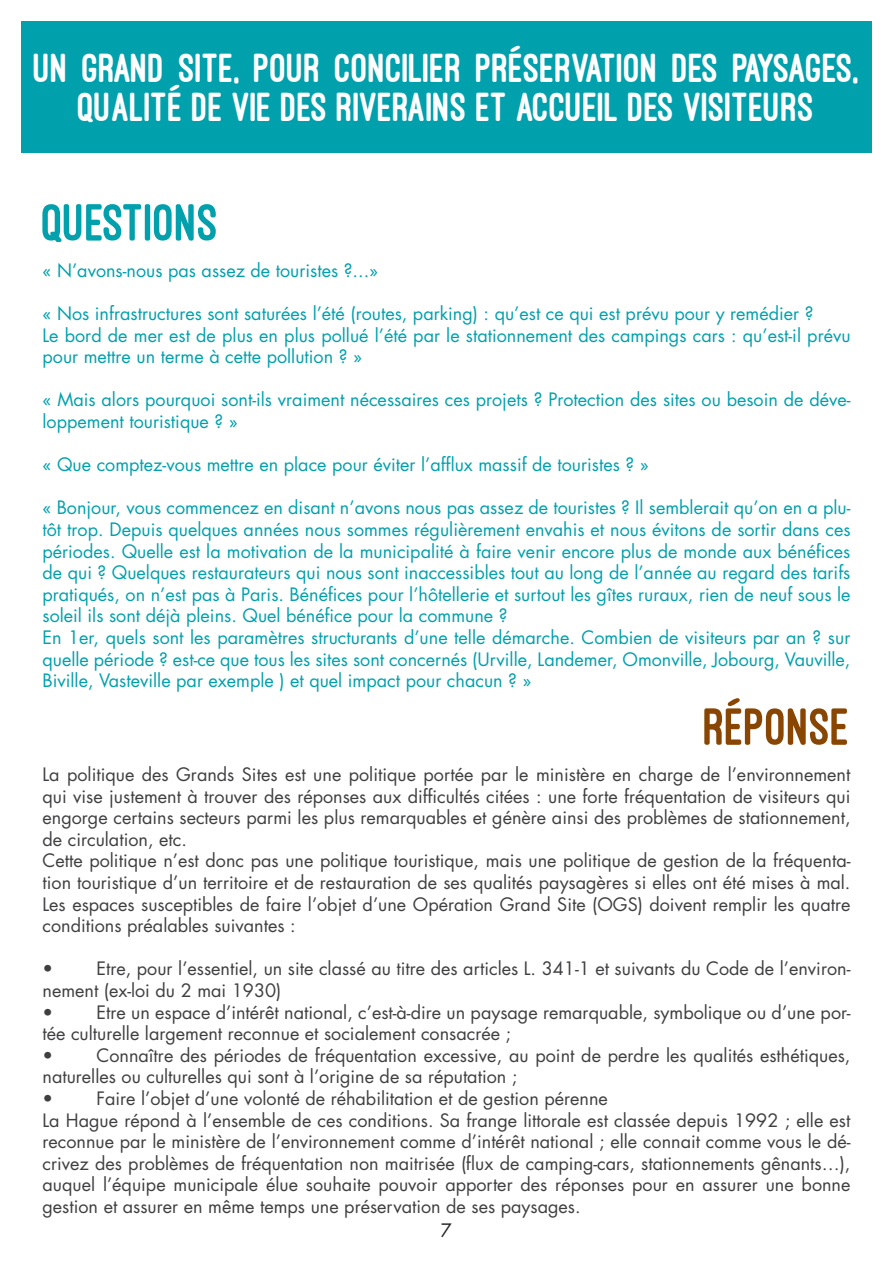
<style>
.page{position:relative;width:893px;height:1263px;background:#fff}
.page>*{position:absolute;margin:0;border:0;box-sizing:border-box;transform-origin:0 0}
.t1{font:800 54px "Ostrich Sans";color:#00a1ad}
.t2{font:800 54px "Ostrich Sans";color:#894603}
.t3{font:800 42px/39px "Ostrich Sans";color:#fff;text-align:center}
.t4{font:18px/21.6px "Futura Std";color:#3f3f41;text-align:justify}
.t5{font:18px/21.6px "Futura Std";color:#00a1ad}
.t6{font:18px "Futura Std";color:#231f20}
</style>
<div class="page">
<div style="left:21px;top:21px;width:851px;height:132px;background:#00a1ad"></div>
<p class="t3" style="left:34px;top:49px;width:826px">UN GRAND SITE, POUR CONCILIER PRÉSERVATION DES PAYSAGES,<br>QUALITÉ DE VIE DES RIVERAINS ET ACCUEIL DES VISITEURS</p>
<p class="t1" style="left:43px;top:194px;width:178px">QUESTIONS</p>
<p class="t5" style="left:43px;top:259px;width:337px">« N’avons-nous pas assez de touristes ?...»</p>
<p class="t5" style="left:43px;top:303px;width:773px">« Nos infrastructures sont saturées l’été (routes, parking) : qu’est ce qui est prévu pour y remédier ?</p>
<p class="t5" style="left:43px;top:324px;width:810px">Le bord de mer est de plus en plus pollué l’été par le stationnement des campings cars : qu’est-il prévu pour mettre un terme à cette pollution ? »</p>
<p class="t5" style="left:43px;top:389px;width:809px">« Mais alors pourquoi sont-ils vraiment nécessaires ces projets ? Protection des sites ou besoin de déve&shy;loppement touristique ? »</p>
<p class="t5" style="left:43px;top:454px;width:608px">« Que comptez-vous mettre en place pour éviter l’afflux massif de touristes ? »</p>
<p class="t5" style="left:43px;top:497px;width:809px;text-align:justify">« Bonjour, vous commencez en disant n’avons nous pas assez de touristes ? Il semblerait qu’on en a plu&shy;tôt trop. Depuis quelques années nous sommes régulièrement envahis et nous évitons de sortir dans ces périodes. Quelle est la motivation de la municipalité à faire venir encore plus de monde aux bénéfices de qui ? Quelques restaurateurs qui nous sont inaccessibles tout au long de l’année au regard des tarifs pratiqués, on n’est pas à Paris. Bénéfices pour l’hôtellerie et surtout les gîtes ruraux, rien de neuf sous le soleil ils sont déjà pleins. Quel bénéfice pour la commune ?</p>
<p class="t5" style="left:43px;top:627px;width:809px;text-align:justify">En 1er, quels sont les paramètres structurants d’une telle démarche. Combien de visiteurs par an ? sur quelle période ? est-ce que tous les sites sont concernés (Urville, Landemer, Omonville, Jobourg, Vauville, Biville, Vasteville par exemple ) et quel impact pour chacun ? »</p>
<p class="t2" style="left:704px;top:698px;width:148px">RÉPONSE</p>
<p class="t4" style="left:43px;top:764px;width:809px">La politique des Grands Sites est une politique portée par le ministère en charge de l’environnement qui vise justement à trouver des réponses aux difficultés citées : une forte fréquentation de visiteurs qui engorge certains secteurs parmi les plus remarquables et génère ainsi des problèmes de stationnement, de circulation, etc.</p>
<p class="t4" style="left:43px;top:850px;width:809px">Cette politique n’est donc pas une politique touristique, mais une politique de gestion de la fréquenta&shy;tion touristique d’un territoire et de restauration de ses qualités paysagères si elles ont été mises à mal.<br>Les espaces susceptibles de faire l’objet d’une Opération Grand Site (OGS) doivent remplir les quatre conditions préalables suivantes :</p>
<p class="t4" style="left:43px;top:958px;width:12px">•</p>
<p class="t4" style="left:43px;top:958px;width:809px;text-indent:54px">Etre, pour l’essentiel, un site classé au titre des articles L. 341-1 et suivants du Code de l’environ&shy;nement (ex-loi du 2 mai 1930)</p>
<p class="t4" style="left:43px;top:1001px;width:12px">•</p>
<p class="t4" style="left:43px;top:1001px;width:809px;text-indent:54px">Etre un espace d’intérêt national, c’est-à-dire un paysage remarquable, symbolique ou d’une por&shy;tée culturelle largement reconnue et socialement consacrée ;</p>
<p class="t4" style="left:43px;top:1044px;width:12px">•</p>
<p class="t4" style="left:43px;top:1044px;width:809px;text-indent:54px">Connaître des périodes de fréquentation excessive, au point de perdre les qualités esthétiques, naturelles ou culturelles qui sont à l’origine de sa réputation ;</p>
<p class="t4" style="left:43px;top:1088px;width:12px">•</p>
<p class="t4" style="left:97px;top:1088px;width:513px">Faire l’objet d’une volonté de réhabilitation et de gestion pérenne</p>
<p class="t4" style="left:43px;top:1109px;width:809px">La Hague répond à l’ensemble de ces conditions. Sa frange littorale est classée depuis 1992 ; elle est reconnue par le ministère de l’environnement comme d’intérêt national ; elle connait comme vous le dé&shy;crivez des problèmes de fréquentation non maitrisée (flux de camping-cars, stationnements gênants…), auquel l’équipe municipale élue souhaite pouvoir apporter des réponses pour en assurer une bonne gestion et assurer en même temps une préservation de ses paysages.</p>
<p class="t6" style="left:441px;top:1219px;width:13px">7</p>
</div>
